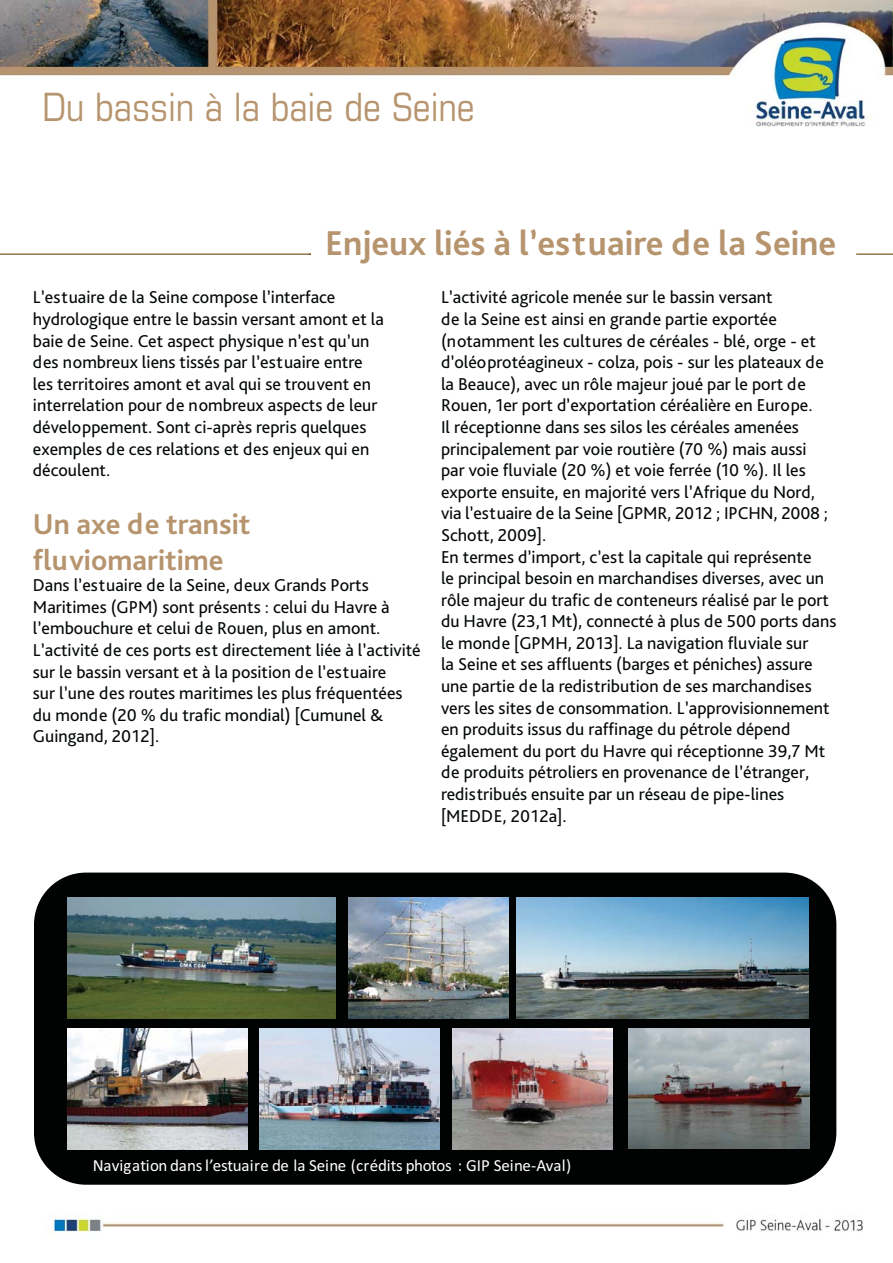
<style>
.page{position:relative;width:893px;height:1263px;background:#fff}
.page>*{position:absolute;margin:0;border:0;box-sizing:border-box;transform-origin:0 0}
.t1{font:condensed 39px "Eurostile LT Std";color:#b6946e}
.t2{font:700 36px "Bliss Pro";color:#b6946e}
.t3{font:700 30px/36px "Bliss Pro";color:#b6946e}
.t4{font:18px/21.6px "Bliss Pro";color:#030806}
.t5{font:16.95px "Calibri";letter-spacing:-.015em;color:#fff}
</style>
<div class="page">
<img style="left:51px;top:1169px;width:812px;height:65px">
<img style="left:0;top:0;width:893px;height:127px">
<div style="left:34px;top:873px;width:802px;height:312px;background:#010202;border-radius:52px"></div>
<img style="left:67px;top:897px;width:269px;height:121px">
<img style="left:517px;top:897px;width:292px;height:121px">
<img style="left:259px;top:1029px;width:181px;height:121px">
<img style="left:67px;top:1029px;width:181px;height:121px">
<img style="left:348px;top:897px;width:161px;height:121px">
<img style="left:452px;top:1029px;width:161px;height:121px">
<img style="left:628px;top:1029px;width:181px;height:120px">
<img style="left:856px;top:253px;width:37px;height:2px">
<img style="left:0;top:253px;width:310px;height:2px">
<p class="t1" style="left:43px;top:91px;width:434px">Du bassin à la baie de Seine</p>
<p class="t2" style="left:325px;top:230px;width:513px">Enjeux liés à l’estuaire de la Seine</p>
<p class="t4" style="left:33px;top:288px;width:353px">L’estuaire de la Seine compose l’interface hydrologique entre le bassin versant amont et la baie de Seine. Cet aspect physique n’est qu’un des nombreux liens tissés par l’estuaire entre les territoires amont et aval qui se trouvent en interrelation pour de nombreux aspects de leur développement. Sont ci-après repris quelques exemples de ces relations et des enjeux qui en découlent.</p>
<p class="t3" style="left:33px;top:509px;width:219px">Un axe de transit fluviomaritime</p>
<p class="t4" style="left:33px;top:576px;width:389px">Dans l’estuaire de la Seine, deux Grands Ports Maritimes (GPM) sont présents : celui du Havre à l’embouchure et celui de Rouen, plus en amont.<br>L’activité de ces ports est directement liée à l’activité sur le bassin versant et à la position de l’estuaire<br>sur l’une des routes maritimes les plus fréquentées du monde (20 % du trafic mondial) [Cumunel &amp; Guingand, 2012].</p>
<p class="t4" style="left:441px;top:288px;width:397px">L’activité agricole menée sur le bassin versant<br>de la Seine est ainsi en grande partie exportée (notamment les cultures de céréales - blé, orge - et d’oléoprotéagineux - colza, pois - sur les plateaux de la Beauce), avec un rôle majeur joué par le port de Rouen, 1er port d’exportation céréalière en Europe.<br>Il réceptionne dans ses silos les céréales amenées principalement par voie routière (70 %) mais aussi<br>par voie fluviale (20 %) et voie ferrée (10 %). Il les exporte ensuite, en majorité vers l’Afrique du Nord, via l’estuaire de la Seine [GPMR, 2012 ; IPCHN, 2008 ; Schott, 2009].<br>En termes d’import, c’est la capitale qui représente<br>le principal besoin en marchandises diverses, avec un rôle majeur du trafic de conteneurs réalisé par le port du Havre (23,1 Mt), connecté à plus de 500 ports dans le monde [GPMH, 2013]. La navigation fluviale sur<br>la Seine et ses affluents (barges et péniches) assure une partie de la redistribution de ses marchandises vers les sites de consommation. L’approvisionnement en produits issus du raffinage du pétrole dépend également du port du Havre qui réceptionne 39,7 Mt de produits pétroliers en provenance de l’étranger, redistribués ensuite par un réseau de pipe-lines [MEDDE, 2012a].</p>
<p class="t5" style="left:93px;top:1160px;width:480px">Navigation dans l’estuaire de la Seine (crédits photos : GIP Seine-Aval)</p>
</div>
